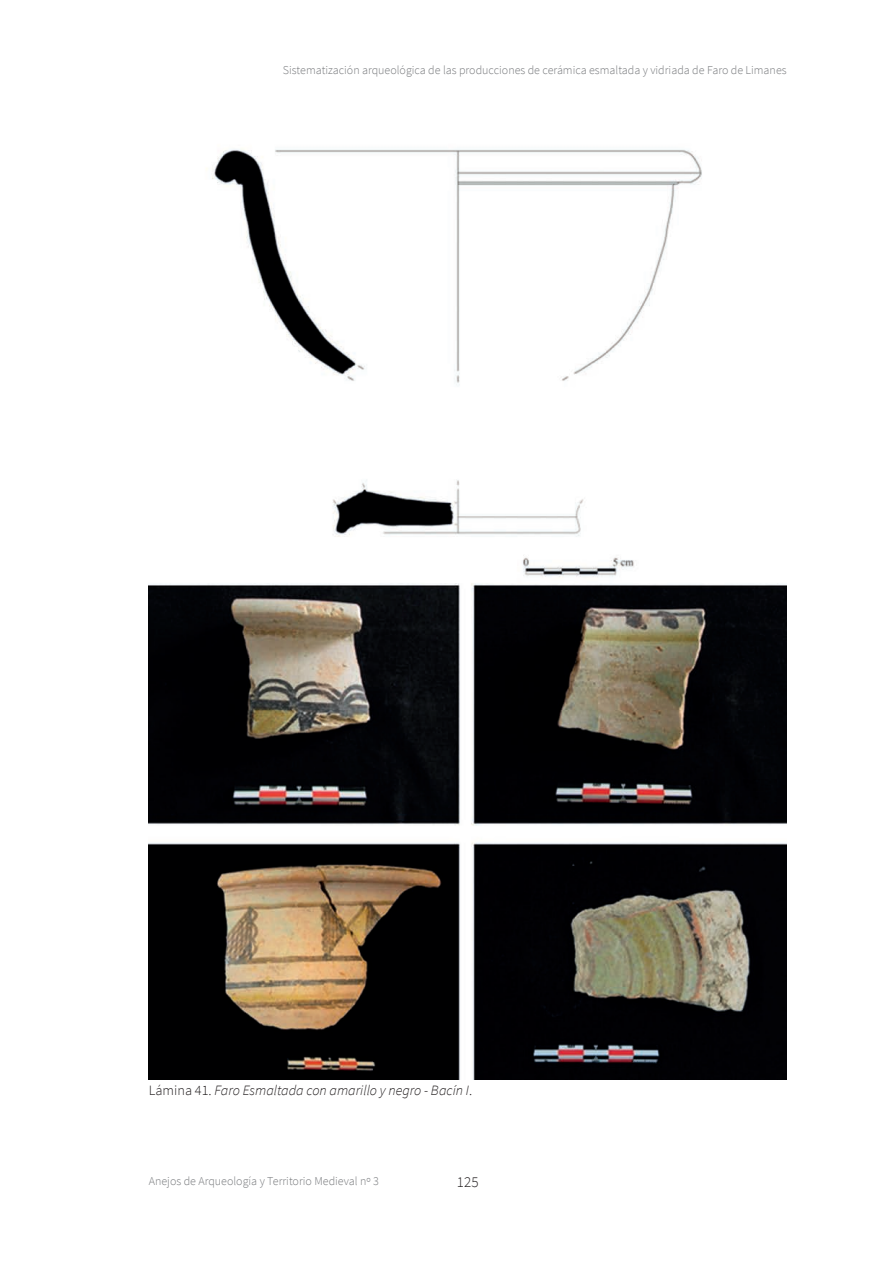
<style>
.page{position:relative;width:893px;height:1263px;background:#fff}
.page>*{position:absolute;margin:0;border:0;box-sizing:border-box;transform-origin:0 0}
.t1{font:300 15px "Source Sans Pro";color:#231f20}
.t2{font:italic 300 14.25px "Source Sans Pro";color:#231f20}
.t3{font:300 12px "Source Sans Pro";color:#76787b}
.s1{font-style:normal}
</style>
<div class="page">
<img style="left:149px;top:149px;width:638px;height:930px">
<p class="t3" style="left:283px;top:62px;width:505px">Sistematización arqueológica de las producciones de cerámica esmaltada y vidriada de Faro de Limanes</p>
<p class="t2" style="left:149px;top:1082px;width:325px"><span class="s1">Lámina 41.</span> Faro Esmaltada con amarillo y negro - Bacín I<span class="s1">.</span></p>
<p class="t3" style="left:149px;top:1173px;width:232px">Anejos de Arqueología y Territorio Medieval nº 3</p>
<p class="t1" style="left:457px;top:1173px;width:23px">125</p>
</div>
